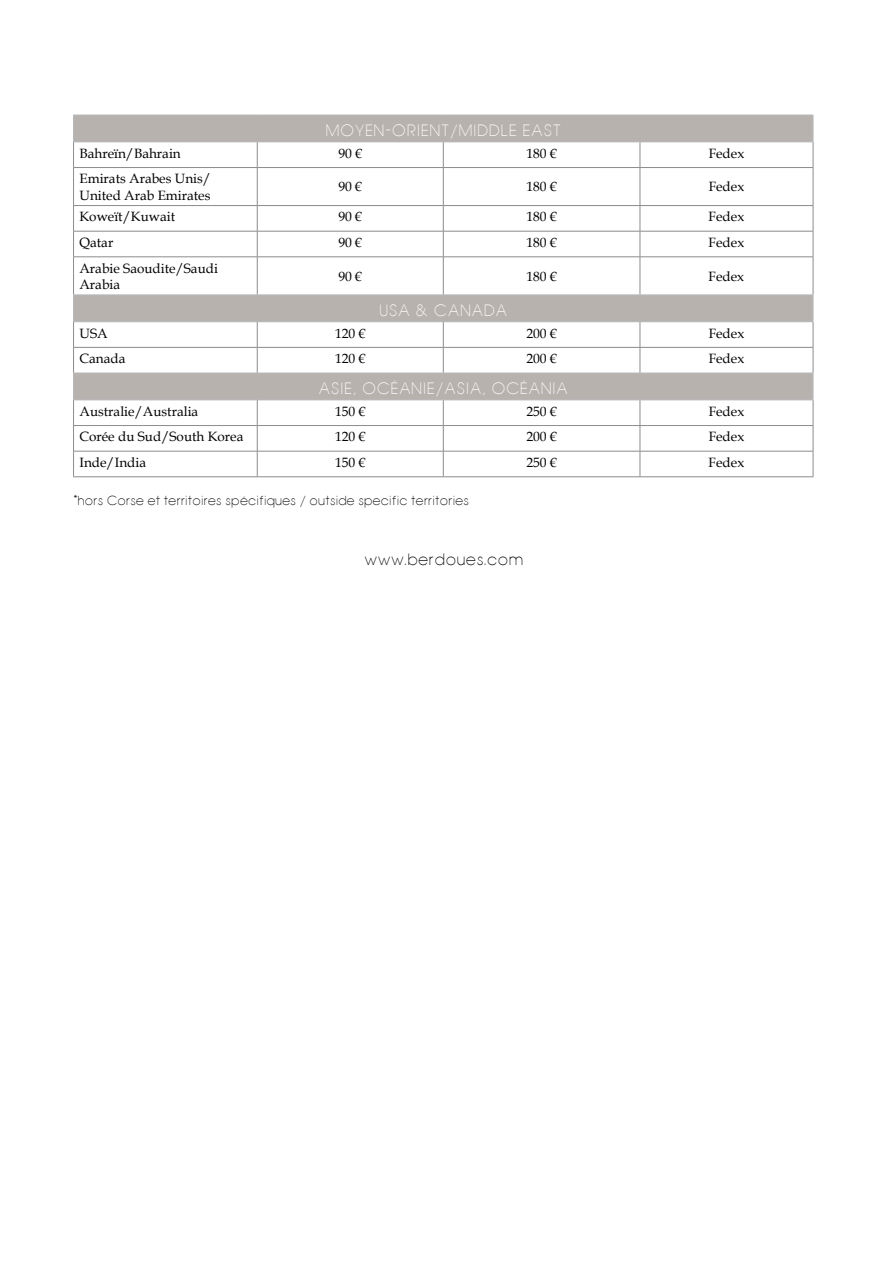
<style>
.page{position:relative;width:893px;height:1263px;background:#fff}
.page>*{position:absolute;margin:0;border:0;box-sizing:border-box;transform-origin:0 0}
.t1{font:15px "Avant Garde X Light";letter-spacing:.075em;color:#fff}
.t2{font:15px "Avant Garde X Light";letter-spacing:.05em;color:#000}
.t3{font:13.5px/16.2px "Book Antiqua";color:#000}
.t4{font:12px "Avant Garde X Light";letter-spacing:.025em;color:#000}
</style>
<div class="page">
<div style="left:74px;top:115px;width:739px;height:27px;background:#b8b2af"></div>
<div style="left:74px;top:295px;width:739px;height:27px;background:#b8b2af"></div>
<div style="left:74px;top:373px;width:739px;height:27px;background:#b8b2af"></div>
<svg style="left:257px;top:143px;width:1px;height:24px"></svg>
<svg style="left:443px;top:143px;width:1px;height:24px"></svg>
<svg style="left:640px;top:143px;width:1px;height:24px"></svg>
<hr style="left:73px;top:167px;width:184px;height:1px;background:#8a8c8e">
<hr style="left:73px;top:168px;width:1px;height:37px;background:#8a8c8e">
<hr style="left:257px;top:167px;width:186px;height:1px;background:#8a8c8e">
<hr style="left:257px;top:168px;width:1px;height:37px;background:#8a8c8e">
<hr style="left:443px;top:167px;width:197px;height:1px;background:#8a8c8e">
<hr style="left:443px;top:168px;width:1px;height:37px;background:#8a8c8e">
<hr style="left:640px;top:167px;width:173px;height:1px;background:#8a8c8e">
<hr style="left:640px;top:168px;width:1px;height:37px;background:#8a8c8e">
<hr style="left:813px;top:168px;width:1px;height:37px;background:#8a8c8e">
<hr style="left:73px;top:205px;width:184px;height:1px;background:#8a8c8e">
<hr style="left:257px;top:205px;width:186px;height:1px;background:#8a8c8e">
<hr style="left:443px;top:205px;width:197px;height:1px;background:#8a8c8e">
<hr style="left:640px;top:205px;width:173px;height:1px;background:#8a8c8e">
<hr style="left:73px;top:231px;width:184px;height:1px;background:#8a8c8e">
<svg style="left:73px;top:206px;width:1px;height:51px"></svg>
<hr style="left:257px;top:231px;width:186px;height:1px;background:#8a8c8e">
<svg style="left:257px;top:206px;width:1px;height:51px"></svg>
<hr style="left:443px;top:231px;width:197px;height:1px;background:#8a8c8e">
<svg style="left:443px;top:206px;width:1px;height:51px"></svg>
<hr style="left:640px;top:231px;width:173px;height:1px;background:#8a8c8e">
<svg style="left:640px;top:206px;width:1px;height:51px"></svg>
<svg style="left:813px;top:206px;width:1px;height:51px"></svg>
<hr style="left:73px;top:257px;width:184px;height:1px;background:#8a8c8e">
<hr style="left:73px;top:257px;width:1px;height:38px;background:#8a8c8e">
<hr style="left:257px;top:257px;width:186px;height:1px;background:#8a8c8e">
<hr style="left:257px;top:257px;width:1px;height:38px;background:#8a8c8e">
<hr style="left:443px;top:257px;width:197px;height:1px;background:#8a8c8e">
<hr style="left:443px;top:257px;width:1px;height:38px;background:#8a8c8e">
<hr style="left:640px;top:257px;width:173px;height:1px;background:#8a8c8e">
<hr style="left:640px;top:257px;width:1px;height:38px;background:#8a8c8e">
<hr style="left:813px;top:257px;width:1px;height:38px;background:#8a8c8e">
<hr style="left:73px;top:347px;width:184px;height:1px;background:#8a8c8e">
<hr style="left:257px;top:347px;width:186px;height:1px;background:#8a8c8e">
<svg style="left:257px;top:322px;width:1px;height:51px"></svg>
<hr style="left:443px;top:347px;width:197px;height:1px;background:#8a8c8e">
<svg style="left:443px;top:322px;width:1px;height:51px"></svg>
<hr style="left:640px;top:347px;width:173px;height:1px;background:#8a8c8e">
<svg style="left:640px;top:322px;width:1px;height:51px"></svg>
<hr style="left:73px;top:425px;width:184px;height:1px;background:#8a8c8e">
<hr style="left:257px;top:425px;width:186px;height:1px;background:#8a8c8e">
<hr style="left:443px;top:425px;width:197px;height:1px;background:#8a8c8e">
<hr style="left:640px;top:425px;width:173px;height:1px;background:#8a8c8e">
<hr style="left:73px;top:451px;width:184px;height:1px;background:#8a8c8e">
<hr style="left:257px;top:451px;width:186px;height:1px;background:#8a8c8e">
<svg style="left:257px;top:401px;width:1px;height:75px"></svg>
<hr style="left:443px;top:451px;width:197px;height:1px;background:#8a8c8e">
<svg style="left:443px;top:401px;width:1px;height:75px"></svg>
<hr style="left:640px;top:451px;width:173px;height:1px;background:#8a8c8e">
<svg style="left:640px;top:401px;width:1px;height:75px"></svg>
<hr style="left:73px;top:476px;width:184px;height:1px;background:#8a8c8e">
<hr style="left:257px;top:476px;width:186px;height:1px;background:#8a8c8e">
<hr style="left:443px;top:476px;width:197px;height:1px;background:#8a8c8e">
<hr style="left:640px;top:476px;width:173px;height:1px;background:#8a8c8e">
<hr style="left:73px;top:115px;width:184px;height:1px;background:#b8babc">
<svg style="left:73px;top:116px;width:1px;height:51px"></svg>
<hr style="left:257px;top:115px;width:186px;height:1px;background:#b8babc">
<hr style="left:443px;top:115px;width:197px;height:1px;background:#b8babc">
<hr style="left:640px;top:115px;width:173px;height:1px;background:#b8babc">
<svg style="left:813px;top:115px;width:1px;height:52px"></svg>
<hr style="left:73px;top:142px;width:184px;height:1px;background:#b8babc">
<hr style="left:257px;top:142px;width:186px;height:1px;background:#b8babc">
<hr style="left:443px;top:142px;width:197px;height:1px;background:#b8babc">
<hr style="left:640px;top:142px;width:173px;height:1px;background:#b8babc">
<hr style="left:73px;top:295px;width:184px;height:1px;background:#b8babc">
<hr style="left:257px;top:295px;width:186px;height:1px;background:#b8babc">
<hr style="left:443px;top:295px;width:197px;height:1px;background:#b8babc">
<hr style="left:640px;top:295px;width:173px;height:1px;background:#b8babc">
<hr style="left:73px;top:321px;width:184px;height:1px;background:#b8babc">
<hr style="left:257px;top:321px;width:186px;height:1px;background:#b8babc">
<hr style="left:443px;top:321px;width:197px;height:1px;background:#b8babc">
<hr style="left:640px;top:321px;width:173px;height:1px;background:#b8babc">
<hr style="left:73px;top:373px;width:184px;height:1px;background:#b8babc">
<svg style="left:73px;top:296px;width:1px;height:181px"></svg>
<hr style="left:257px;top:373px;width:186px;height:1px;background:#b8babc">
<hr style="left:443px;top:373px;width:197px;height:1px;background:#b8babc">
<hr style="left:640px;top:373px;width:173px;height:1px;background:#b8babc">
<svg style="left:813px;top:295px;width:1px;height:182px"></svg>
<hr style="left:73px;top:400px;width:184px;height:1px;background:#b8babc">
<hr style="left:257px;top:400px;width:186px;height:1px;background:#b8babc">
<hr style="left:443px;top:400px;width:197px;height:1px;background:#b8babc">
<hr style="left:640px;top:400px;width:173px;height:1px;background:#b8babc">
<p class="t1" style="left:326px;top:121px;width:236px">MOYEN-ORIENT/MIDDLE EAST</p>
<p class="t3" style="left:80px;top:145px;width:103px">Bahreïn/Bahrain</p>
<p class="t3" style="left:338px;top:145px;width:25px">90 €</p>
<p class="t3" style="left:526px;top:145px;width:32px">180 €</p>
<p class="t3" style="left:709px;top:145px;width:37px">Fedex</p>
<p class="t3" style="left:80px;top:170px;width:133px">Emirats Arabes Unis/<br>United Arab Emirates</p>
<p class="t3" style="left:338px;top:178px;width:25px">90 €</p>
<p class="t3" style="left:526px;top:178px;width:32px">180 €</p>
<p class="t3" style="left:709px;top:178px;width:37px">Fedex</p>
<p class="t3" style="left:80px;top:208px;width:97px">Koweït/Kuwait</p>
<p class="t3" style="left:338px;top:208px;width:25px">90 €</p>
<p class="t3" style="left:526px;top:208px;width:32px">180 €</p>
<p class="t3" style="left:709px;top:208px;width:37px">Fedex</p>
<p class="t3" style="left:79px;top:234px;width:35px">Qatar</p>
<p class="t3" style="left:338px;top:234px;width:25px">90 €</p>
<p class="t3" style="left:526px;top:234px;width:32px">180 €</p>
<p class="t3" style="left:709px;top:234px;width:37px">Fedex</p>
<p class="t3" style="left:79px;top:260px;width:140px">Arabie Saoudite/Saudi<br>Arabia</p>
<p class="t3" style="left:338px;top:268px;width:25px">90 €</p>
<p class="t3" style="left:526px;top:268px;width:32px">180 €</p>
<p class="t3" style="left:709px;top:268px;width:37px">Fedex</p>
<p class="t1" style="left:380px;top:301px;width:129px">USA &amp; CANADA</p>
<p class="t3" style="left:80px;top:325px;width:30px">USA</p>
<p class="t3" style="left:335px;top:325px;width:32px">120 €</p>
<p class="t3" style="left:526px;top:325px;width:32px">200 €</p>
<p class="t3" style="left:709px;top:325px;width:37px">Fedex</p>
<p class="t3" style="left:80px;top:350px;width:47px">Canada</p>
<p class="t3" style="left:335px;top:350px;width:32px">120 €</p>
<p class="t3" style="left:526px;top:350px;width:32px">200 €</p>
<p class="t3" style="left:709px;top:350px;width:37px">Fedex</p>
<p class="t1" style="left:319px;top:379px;width:250px">ASIE, OCÉANIE/ASIA, OCÉANIA</p>
<p class="t3" style="left:80px;top:403px;width:120px">Australie/Australia</p>
<p class="t3" style="left:335px;top:403px;width:32px">150 €</p>
<p class="t3" style="left:526px;top:403px;width:32px">250 €</p>
<p class="t3" style="left:709px;top:403px;width:37px">Fedex</p>
<p class="t3" style="left:80px;top:428px;width:165px">Corée du Sud/South Korea</p>
<p class="t3" style="left:335px;top:428px;width:32px">120 €</p>
<p class="t3" style="left:526px;top:428px;width:32px">200 €</p>
<p class="t3" style="left:709px;top:428px;width:37px">Fedex</p>
<p class="t3" style="left:80px;top:454px;width:68px">Inde/India</p>
<p class="t3" style="left:335px;top:454px;width:32px">150 €</p>
<p class="t3" style="left:526px;top:454px;width:32px">250 €</p>
<p class="t3" style="left:709px;top:454px;width:37px">Fedex</p>
<p class="t4" style="left:73px;top:493px;width:397px">*hors Corse et territoires spécifiques / outside specific territories</p>
<p class="t2" style="left:364px;top:550px;width:160px">www.berdoues.com</p>
</div>
